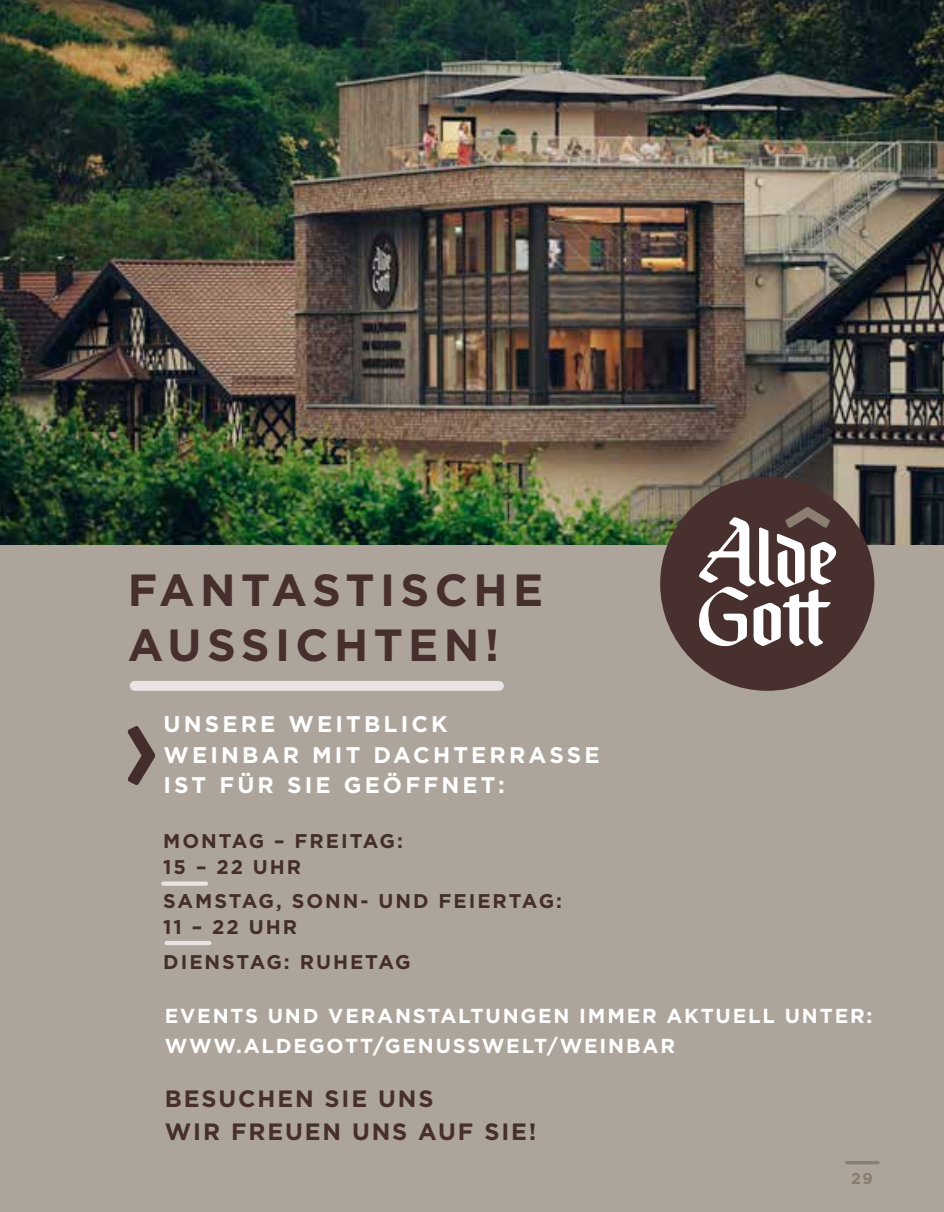
<style>
.page{position:relative;width:944px;height:1212px;background:#fff}
.page>*{position:absolute;margin:0;border:0;box-sizing:border-box;transform-origin:0 0}
.t1{font:700 45px/54.2px "Gotham";letter-spacing:.12em;color:#462f2c}
.t2{font:700 23.62px/33.1px "Gotham";letter-spacing:.08em;color:#462f2c}
.t3{font:700 22.5px/30.4px "Gotham";letter-spacing:.14em;color:#fff}
.t4{font:700 20.25px/30.4px "Gotham";letter-spacing:.09em;color:#fff}
.t5{font:700 19.8px/25.7px "Gotham";letter-spacing:.1em;color:#442e2c}
.t6{font:700 15.75px "Gotham";color:#8a7e70}
</style>
<div class="page">
<div style="left:0;top:246px;width:944px;height:966px;background:#ada59b"></div>
<svg style="left:128px;top:726px;width:27px;height:59px"></svg>
<div style="left:135px;top:681px;width:364px;height:10px;background:#e9e4e3"></div>
<div style="left:163px;top:881px;width:43px;height:5px;background:#e9e4e3"></div>
<hr style="left:167px;top:941px;width:42px;height:4px;background:#e9e4e3">
<img style="left:0;top:0;width:944px;height:544px">
<div style="left:660px;top:477px;width:214px;height:214px;background:#48302e;border-radius:50%"></div>
<svg style="left:698px;top:507px;width:139px;height:139px"></svg>
<hr style="left:847px;top:1161px;width:31px;height:3px;background:#8a7e70">
<h1 class="t1" style="left:128px;top:562px;width:417px">FANTASTISCHE<br>AUSSICHTEN!</h1>
<p class="t3" style="left:164px;top:709px;width:438px">UNSERE WEITBLICK<br>WEINBAR MIT DACHTERRASSE<br>IST FÜR SIE GEÖFFNET:</p>
<p class="t5" style="left:163px;top:828px;width:241px">MONTAG – FREITAG:<br>15 – 22 UHR</p>
<p class="t5" style="left:163px;top:888px;width:400px">SAMSTAG, SONN- UND FEIERTAG:<br>11 – 22 UHR</p>
<p class="t5" style="left:163px;top:948px;width:249px">DIENSTAG: RUHETAG</p>
<p class="t4" style="left:165px;top:1000px;width:709px">EVENTS UND VERANSTALTUNGEN IMMER AKTUELL UNTER:<br>WWW.ALDEGOTT/GENUSSWELT/WEINBAR</p>
<p class="t2" style="left:165px;top:1081px;width:373px">BESUCHEN SIE UNS<br>WIR FREUEN UNS AUF SIE!</p>
<p class="t6" style="left:851px;top:1169px;width:23px">29</p>
</div>
